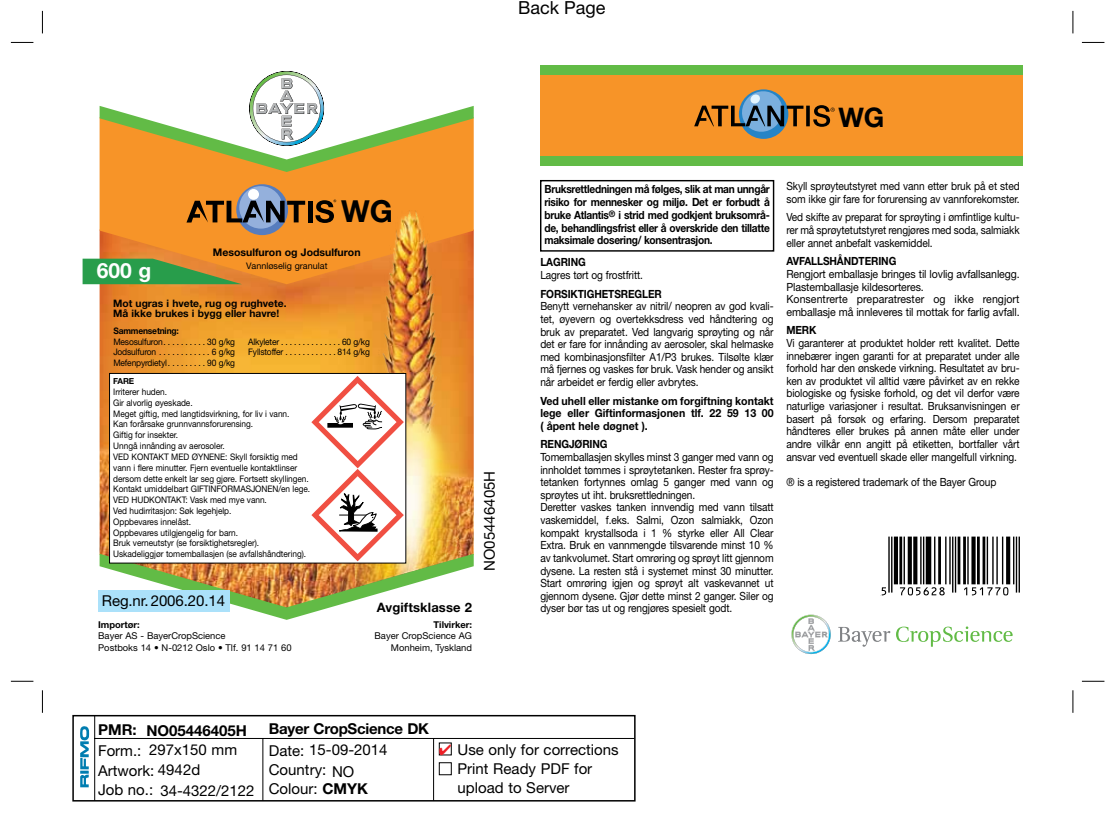
<style>
.page{position:relative;width:1115px;height:830px;background:#fff}
.page>*{position:absolute;margin:0;border:0;box-sizing:border-box;transform-origin:0 0}
.t1{font:700 30.3px "Helvetica Neue";color:#000}
.t2{font:700 27px "Helvetica Neue";color:#000}
.t3{font:700 21px "Helvetica Neue";color:#fff}
.t4{font:18px "Helvetica Neue";color:#000}
.t5{font:15px/19.5px "Helvetica Neue";color:#000}
.t6{font:700 15px "Helvetica Neue";letter-spacing:-.015em;color:#000}
.t7{font:700 13.05px "Helvetica Neue";letter-spacing:.01em;color:#000}
.t8{font:11.25px/12.6px "Helvetica Neue";letter-spacing:-.01em;color:#000;text-align:justify;scale:.9 1}
.t9{font:700 11.25px/12.8px "Helvetica Neue";letter-spacing:-.01em;color:#000;text-align:justify;scale:.9 1}
.t10{font:11.25px/12.6px "Helvetica Neue";letter-spacing:-.01em;color:#000;scale:.94 1}
.t11{font:700 11.25px/12.6px "Helvetica Neue";letter-spacing:-.01em;color:#000;text-align:justify;scale:.94 1}
.t12{font:700 10.5px "Helvetica Neue";color:#000}
.t13{font:700 10.35px/10.5px "Helvetica Neue";color:#000}
.t14{font:9.45px/11.6px "Helvetica Neue";color:#000;text-align:right}
.t15{font:700 9.45px "Helvetica Neue";color:#000}
.t16{font:9px/10.8px "Helvetica Neue";letter-spacing:-.005em;color:#000;scale:.92 1}
.t17{font:9px/10.8px "Helvetica Neue";letter-spacing:-.005em;color:#000;text-align:right;scale:.94 1}
.t18{font:9px "Helvetica Neue";letter-spacing:-.005em;color:#000}
.t19{font:700 9px "Helvetica Neue";letter-spacing:-.02em;color:#000;scale:.94 1}
.t20{font:700 8.25px "Helvetica Neue";color:#000}
.s1{font-size:9px}
.s2{font-weight:700}
.s3{color:#ed1e25}
</style>
<div class="page">
<svg style="left:1072px;top:690px;width:1px;height:22px"></svg>
<svg style="left:1072px;top:11px;width:1px;height:22px"></svg>
<svg style="left:42px;top:690px;width:1px;height:22px"></svg>
<svg style="left:42px;top:11px;width:1px;height:22px"></svg>
<svg style="left:1082px;top:680px;width:21px;height:1px"></svg>
<svg style="left:11px;top:680px;width:22px;height:1px"></svg>
<svg style="left:1081px;top:42px;width:22px;height:1px"></svg>
<svg style="left:11px;top:42px;width:22px;height:1px"></svg>
<img style="left:83px;top:106px;width:391px;height:506px">
<svg style="left:83px;top:258px;width:159px;height:26px;background:#629744"></svg>
<svg style="left:236px;top:184px;width:52px;height:51px"></svg>
<div style="left:239px;top:186px;width:43px;height:42px;background:#94b0dc;border-radius:50%"></div>
<div style="left:248px;top:189px;width:11px;height:11px;background:#fff;border-radius:50%"></div>
<div style="left:307px;top:201px;width:5px;height:21px;background:#000"></div>
<svg style="left:186px;top:200px;width:119px;height:22px"></svg>
<svg style="left:315px;top:199px;width:21px;height:24px"></svg>
<svg style="left:100px;top:71px;width:373px;height:101px"></svg>
<div style="left:540px;top:180px;width:234px;height:71px;border:1px solid #000"></div>
<svg style="left:838px;top:626px;width:174px;height:20px"></svg>
<svg style="left:791px;top:614px;width:39px;height:39px"></svg>
<div style="left:540px;top:65px;width:482px;height:100px;background:#62bb46"></div>
<div style="left:540px;top:75px;width:482px;height:80px;background:#f79428"></div>
<svg style="left:881px;top:536px;width:138px;height:59px"></svg>
<div style="left:738px;top:89px;width:50px;height:50px;background:#2684c6;border-radius:50%"></div>
<svg style="left:694px;top:89px;width:140px;height:45px"></svg>
<div style="left:97px;top:589px;width:132px;height:22px;background:#abe1fa"></div>
<svg style="left:100px;top:375px;width:373px;height:245px"></svg>
<svg style="left:80px;top:726px;width:10px;height:61px"></svg>
<hr style="left:262px;top:737px;width:1px;height:63px;background:#000">
<hr style="left:433px;top:737px;width:1px;height:63px;background:#000">
<hr style="left:94px;top:715px;width:1px;height:85px;background:#000">
<hr style="left:94px;top:737px;width:540px;height:1px;background:#000">
<div style="left:72px;top:714px;width:563px;height:87px;border:2px solid #000"></div>
<div style="left:439px;top:762px;width:12px;height:12px;background:#fff;border:1px solid #000"></div>
<h3 class="t4" style="left:518px;top:-3px;width:89px">Back Page</h3>
<h3 class="t3" style="left:97px;top:258px;width:56px">600 g</h3>
<h1 class="t1" style="left:341px;top:192px;width:53px">WG</h1>
<p class="t12" style="left:213px;top:245px;width:149px">Mesosulfuron og Jodsulfuron</p>
<p class="t18" style="left:246px;top:260px;width:83px">Vannløselig granulat</p>
<p class="t13" style="left:113px;top:297px;width:175px">Mot ugras i hvete, rug og rughvete.<br>Må ikke brukes i bygg eller havre!</p>
<p class="t19" style="left:113px;top:325px;width:71px">Sammensetning:</p>
<p class="t17" style="left:113px;top:335px;width:57px">Mesosulfuron ..........</p>
<p class="t17" style="left:207px;top:335px;width:31px">30 g/kg</p>
<p class="t17" style="left:113px;top:346px;width:49px">Jodsulfuron .............</p>
<p class="t17" style="left:212px;top:346px;width:26px">6 g/kg</p>
<p class="t17" style="left:113px;top:357px;width:62px">Mefenpyrdietyl .........</p>
<p class="t17" style="left:207px;top:357px;width:31px">90 g/kg</p>
<p class="t17" style="left:248px;top:335px;width:131px">60 g/kg<br>Fyllstoffer . . . . . . . . . . . . 814 g/kg</p>
<p class="t17" style="left:248px;top:335px;width:38px">Alkyleter ..............</p>
<p class="t20" style="left:113px;top:376px;width:22px">FARE</p>
<p class="t16" style="left:113px;top:386px;width:215px">Irriterer huden.<br>Gir alvorlig øyeskade.<br>Meget giftig, med langtidsvirkning, for liv i vann.<br>Kan forårsake grunnvannsforurensing.<br>Giftig for insekter.<br>Unngå innånding av aerosoler.<br>VED KONTAKT MED ØYNENE: Skyll forsiktig med vann i flere minutter. Fjern eventuelle kontaktlinser dersom dette enkelt lar seg gjøre. Fortsett skyllingen.<br>Kontakt umiddelbart GIFTINFORMASJONEN/en lege.<br>VED HUDKONTAKT: Vask med mye vann.<br>Ved hudirritasjon: Søk legehjelp.<br>Oppbevares innelåst.<br>Oppbevares utilgjengelig for barn.<br>Bruk verneutstyr (se forsiktighetsregler).<br>Uskadeliggjør tomemballasjen (se avfallshåndtering).</p>
<h3 class="t5" style="left:102px;top:590px;width:125px">Reg.nr. 2006.20.14</h3>
<p class="t15" style="left:98px;top:618px;width:43px">Importør:</p>
<p class="t14" style="left:98px;top:629px;width:195px;text-align:left">Bayer AS - BayerCropScience<br>Postboks 14 • N-0212 Oslo • Tlf. 91 14 71 60</p>
<p class="t7" style="left:376px;top:599px;width:97px">Avgiftsklasse 2</p>
<p class="t15" style="left:433px;top:618px;width:40px">Tilvirker:</p>
<p class="t14" style="left:374px;top:629px;width:99px">Bayer CropScience AG<br>Monheim, Tyskland</p>
<h3 class="t5" style="left:479px;top:570px;width:101px;rotate:-90deg">NO05446405H</h3>
<h2 class="t2" style="left:838px;top:100px;width:47px">WG</h2>
<p class="t9" style="left:544px;top:182px;width:252px">Bruksrettledningen må følges, slik at man unngår risiko for mennesker og miljø. Det er forbudt å bruke Atlantis<span class="s1">®</span> i strid med godkjent bruksområ&shy;de, behandlingsfrist eller å overskride den tillatte maksimale dosering/ konsentrasjon.</p>
<p class="t9" style="left:540px;top:256px;width:52px">LAGRING</p>
<p class="t8" style="left:540px;top:268px;width:115px">Lagres tørt og frostfritt.</p>
<p class="t9" style="left:540px;top:287px;width:136px">FORSIKTIGHETSREGLER</p>
<p class="t8" style="left:540px;top:299px;width:260px">Benytt vernehansker av nitril/ neopren av god kvali&shy;tet, øyevern og overtekksdress ved håndtering og bruk av preparatet. Ved langvarig sprøyting og når det er fare for innånding av aerosoler, skal helmaske med kombinasjonsfilter A1/P3 brukes. Tilsølte klær må fjernes og vaskes før bruk. Vask hender og ansikt når arbeidet er ferdig eller avbrytes.</p>
<p class="t11" style="left:540px;top:394px;width:249px">Ved uhell eller mistanke om forgiftning kontakt lege eller Giftinformasjonen tlf. 22 59 13 00 ( åpent hele døgnet ).</p>
<p class="t9" style="left:540px;top:437px;width:76px">RENGJØRING</p>
<p class="t8" style="left:540px;top:450px;width:260px;text-align:left">Tomemballasjen skylles minst 3 ganger med vann og innholdet tømmes i sprøytetanken. Rester fra sprøy&shy;tetanken fortynnes omlag 5 ganger med vann og sprøytes ut iht. bruksrettledningen.<br>Deretter vaskes tanken innvendig med vann tilsatt vaskemiddel, f.eks. Salmi, Ozon salmiakk, Ozon kompakt krystallsoda i 1 % styrke eller All Clear Extra. Bruk en vannmengde tilsvarende minst 10 % av tankvolumet. Start omrøring og sprøyt litt gjennom dysene. La resten stå i systemet minst 30 minutter.<br>Start omrøring igjen og sprøyt alt vaskevannet ut gjennom dysene. Gjør dette minst 2 ganger. Siler og dyser bør tas ut og rengjøres spesielt godt.</p>
<p class="t8" style="left:786px;top:180px;width:260px">Skyll sprøyteutstyret med vann etter bruk på et sted som ikke gir fare for forurensing av vannforekomster.</p>
<p class="t8" style="left:786px;top:211px;width:260px">Ved skifte av preparat for sprøyting i ømfintlige kultu&shy;rer må sprøytetutstyret rengjøres med soda, salmiakk eller annet anbefalt vaskemiddel.</p>
<p class="t9" style="left:786px;top:254px;width:124px">AVFALLSHÅNDTERING</p>
<p class="t10" style="left:786px;top:267px;width:249px">Rengjort emballasje bringes til lovlig avfallsanlegg.<br>Plastemballasje kildesorteres.<br>Konsentrerte preparatrester og ikke rengjort emballasje må innleveres til mottak for farlig avfall.</p>
<p class="t9" style="left:786px;top:323px;width:35px">MERK</p>
<p class="t8" style="left:786px;top:336px;width:260px">Vi garanterer at produktet holder rett kvalitet. Dette innebærer ingen garanti for at preparatet under alle forhold har den ønskede virkning. Resultatet av bru&shy;ken av produktet vil alltid være påvirket av en rekke biologiske og fysiske forhold, og det vil derfor være naturlige variasjoner i resultat. Bruksanvisningen er basert på forsøk og erfaring. Dersom preparatet håndteres eller brukes på annen måte eller under andre vilkår enn angitt på etiketten, bortfaller vårt ansvar ved eventuell skade eller mangelfull virkning.</p>
<p class="t8" style="left:786px;top:475px;width:235px">® is a registered trademark of the Bayer Group</p>
<h3 class="t6" style="left:98px;top:720px;width:40px">PMR:</h3>
<h3 class="t5" style="left:98px;top:740px;width:104px">Form.:<br>Artwork: 4942d<br>Job no.:</h3>
<h3 class="t6" style="left:146px;top:721px;width:102px">NO05446405H</h3>
<h3 class="t5" style="left:149px;top:739px;width:89px">297x150 mm</h3>
<h3 class="t5" style="left:160px;top:780px;width:96px">34-4322/2122</h3>
<h3 class="t6" style="left:269px;top:719px;width:162px">Bayer CropScience DK</h3>
<h3 class="t5" style="left:269px;top:738px;width:120px;line-height:20.2px">Date: 15-09-2014<br>Country: NO</h3>
<h3 class="t5" style="left:269px;top:778px;width:101px">Colour: <span class="s2">CMYK</span></h3>
<h3 class="t5" style="left:457px;top:739px;width:162px;line-height:18.9px;text-indent:-19px"><span class="s3">✔</span> Use only for corrections<br>Print Ready PDF for upload to Server</h3>
</div>
